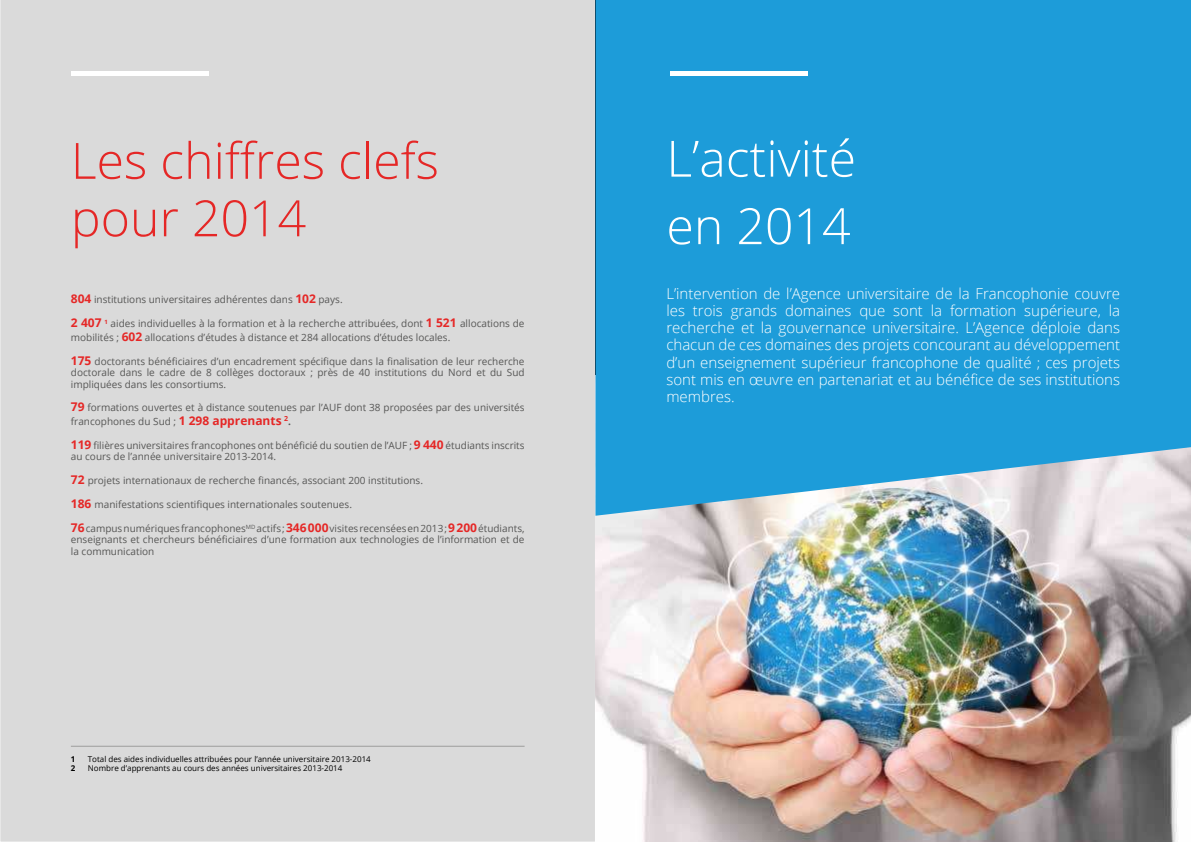
<style>
.page{position:relative;width:1191px;height:842px;background:#fff}
.page>*{position:absolute;margin:0;border:0;box-sizing:border-box;transform-origin:0 0}
.t1{font:300 50px/57.5px "Open Sans";color:#e52726}
.t2{font:300 50px/67.5px "Open Sans";color:#fff}
.t3{font:300 15px/17.2px "Open Sans";color:#fff;text-align:justify}
.t4{font:10px/11.5px "Open Sans";color:#575756}
.t5{font:8px "Open Sans";color:#000}
.t6{font:700 8px "Open Sans";color:#000}
.s1{font-weight:700;font-size:12px;color:#e52726}
.s2{font-weight:700}
</style>
<div class="page">
<div style="left:0;top:0;width:595px;height:842px;background:#dadada"></div>
<img style="left:595px;top:516px;width:596px;height:326px">
<svg style="left:595px;top:0;width:596px;height:516px;background:#2a9fd8"></svg>
<hr style="left:71px;top:746px;width:453px;height:1px;background:#9d9d9c">
<hr style="left:670px;top:71px;width:138px;height:4px;background:#fff">
<hr style="left:71px;top:71px;width:137px;height:4px;background:#fff">
<h1 class="t1" style="left:71px;top:131px;width:369px">Les chifres clefs pour 2014</h1>
<p class="t4" style="left:71px;top:295px;width:273px"><span class="s1">804</span> institutions universitaires adhérentes dans <span class="s1">102</span> pays.</p>
<p class="t4" style="left:71px;top:317px;width:455px;line-height:13.8px"><span class="s1">2 407</span> <sup>1</sup> aides individuelles à la formation et à la recherche attribuées, dont <span class="s1">1 521</span> allocations de mobilités ; <span class="s1">602</span> allocations d’études à distance et 284 allocations d’études locales.</p>
<p class="t4" style="left:71px;top:355px;width:455px;text-align:justify"><span class="s1">175</span> doctorants bénéiciaires d’un encadrement spéciique dans la inalisation de leur recherche doctorale dans le cadre de 8 collèges doctoraux ; près de 40 institutions du Nord et du Sud impliquées dans les consortiums.</p>
<p class="t4" style="left:71px;top:402px;width:455px;line-height:13.8px"><span class="s1">79</span> formations ouvertes et à distance soutenues par l’AUF dont 38 proposées par des universités francophones du Sud ; <span class="s1">1 298 apprenants</span> <sup>2</sup><span class="s2">.</span></p>
<p class="t4" style="left:71px;top:439px;width:455px"><span class="s1">119</span> ilières universitaires francophones ont bénéicié du soutien de l’AUF ; <span class="s1">9 440</span> étudiants inscrits au cours de l’année universitaire 2013-2014.</p>
<p class="t4" style="left:71px;top:475px;width:354px"><span class="s1">72</span> projets internationaux de recherche inancés, associant 200 institutions.</p>
<p class="t4" style="left:71px;top:498px;width:283px"><span class="s1">186</span> manifestations scientiiques internationales soutenues.</p>
<p class="t4" style="left:71px;top:523px;width:455px;text-align:justify"><span class="s1">76</span>campus numériques francophones<sup>MD</sup> actifs ;<span class="s1">346 000</span>visites recensées en 2013 ; <span class="s1">9 200</span> étudiants, enseignants et chercheurs bénéiciaires d’une formation aux technologies de l’information et de la communication</p>
<p class="t6" style="left:71px;top:755px;width:6px">1</p>
<p class="t5" style="left:88px;top:755px;width:284px">Total des aides individuelles attribuées pour l’année universitaire 2013-2014</p>
<p class="t6" style="left:71px;top:765px;width:6px">2</p>
<p class="t5" style="left:88px;top:765px;width:256px">Nombre d’apprenants au cours des années universitaires 2013-2014</p>
<h1 class="t2" style="left:666px;top:130px;width:191px">L’activité en 2014</h1>
<p class="t3" style="left:666px;top:286px;width:455px">L’intervention de l’Agence universitaire de la Francophonie couvre les trois grands domaines que sont la formation supérieure, la recherche et la gouvernance universitaire. L’Agence déploie dans chacun de ces domaines des projets concourant au développement d’un enseignement supérieur francophone de qualité ; ces projets sont mis en œuvre en partenariat et au bénéfice de ses institutions membres.</p>
</div>
